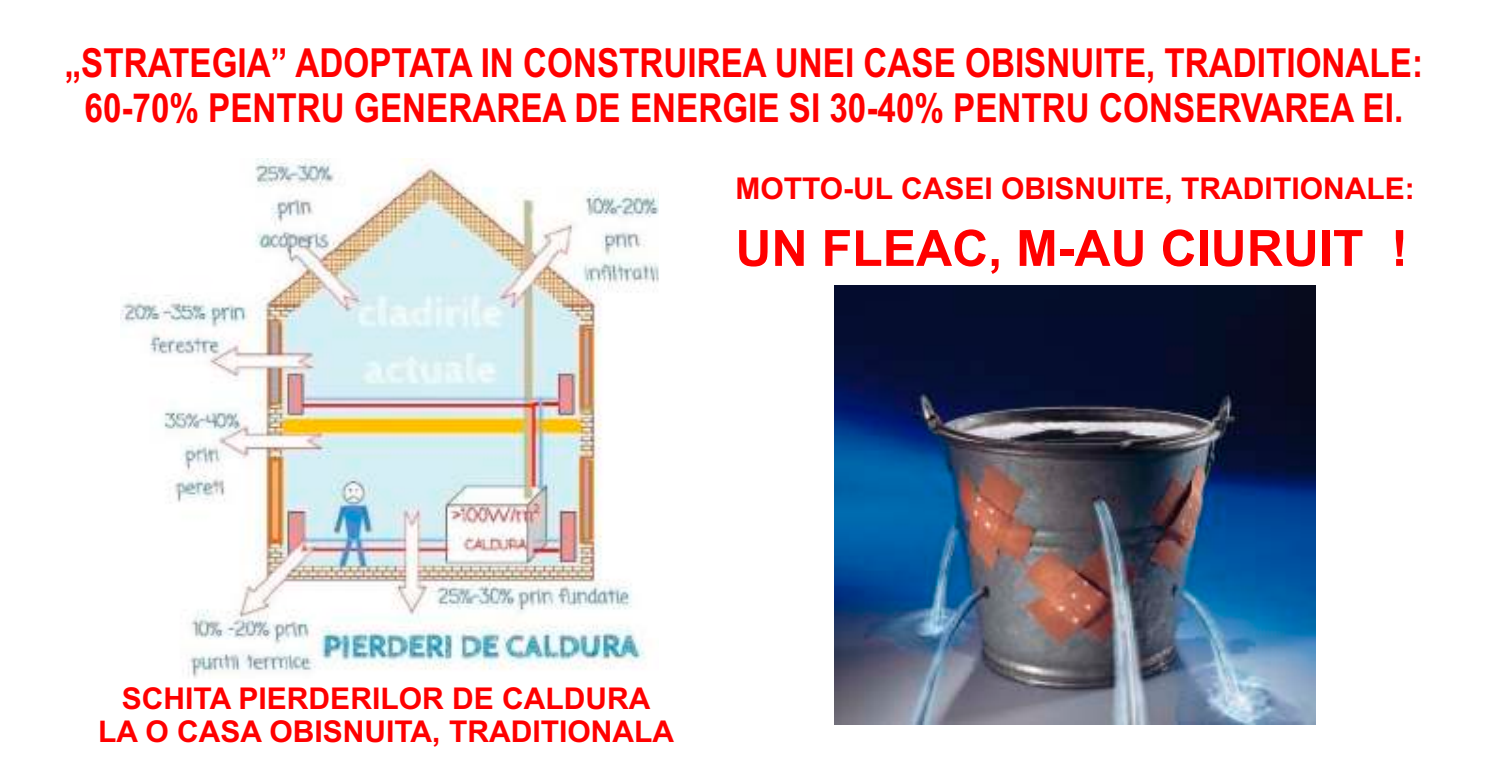
<style>
.page{position:relative;width:1489px;height:780px;background:#fff}
.page>*{position:absolute;margin:0;border:0;box-sizing:border-box;transform-origin:0 0}
.t1{font:700 50px "Arial";color:#f00}
.t2{font:700 40px/44.8px "Arial";color:#f00;text-align:center;scale:.83 1}
.t3{font:700 30px/33.5px "Arial";color:#f00;text-align:center}
</style>
<div class="page">
<img style="left:120px;top:158px;width:539px;height:520px">
<img style="left:834px;top:286px;width:480px;height:438px">
<p class="t2" style="left:65px;top:45px;width:1637px">„STRATEGIA” ADOPTATA IN CONSTRUIREA UNEI CASE OBISNUITE, TRADITIONALE:<br>60-70% PENTRU GENERAREA DE ENERGIE SI 30-40% PENTRU CONSERVAREA EI.</p>
<p class="t3" style="left:735px;top:174px;width:680px">MOTTO-UL CASEI OBISNUITE, TRADITIONALE:</p>
<p class="t1" style="left:735px;top:229px;width:674px">UN FLEAC, M-AU CIURUIT !</p>
<p class="t3" style="left:98px;top:684px;width:577px">SCHITA PIERDERILOR DE CALDURA<br>LA O CASA OBISNUITA, TRADITIONALA</p>
</div>
